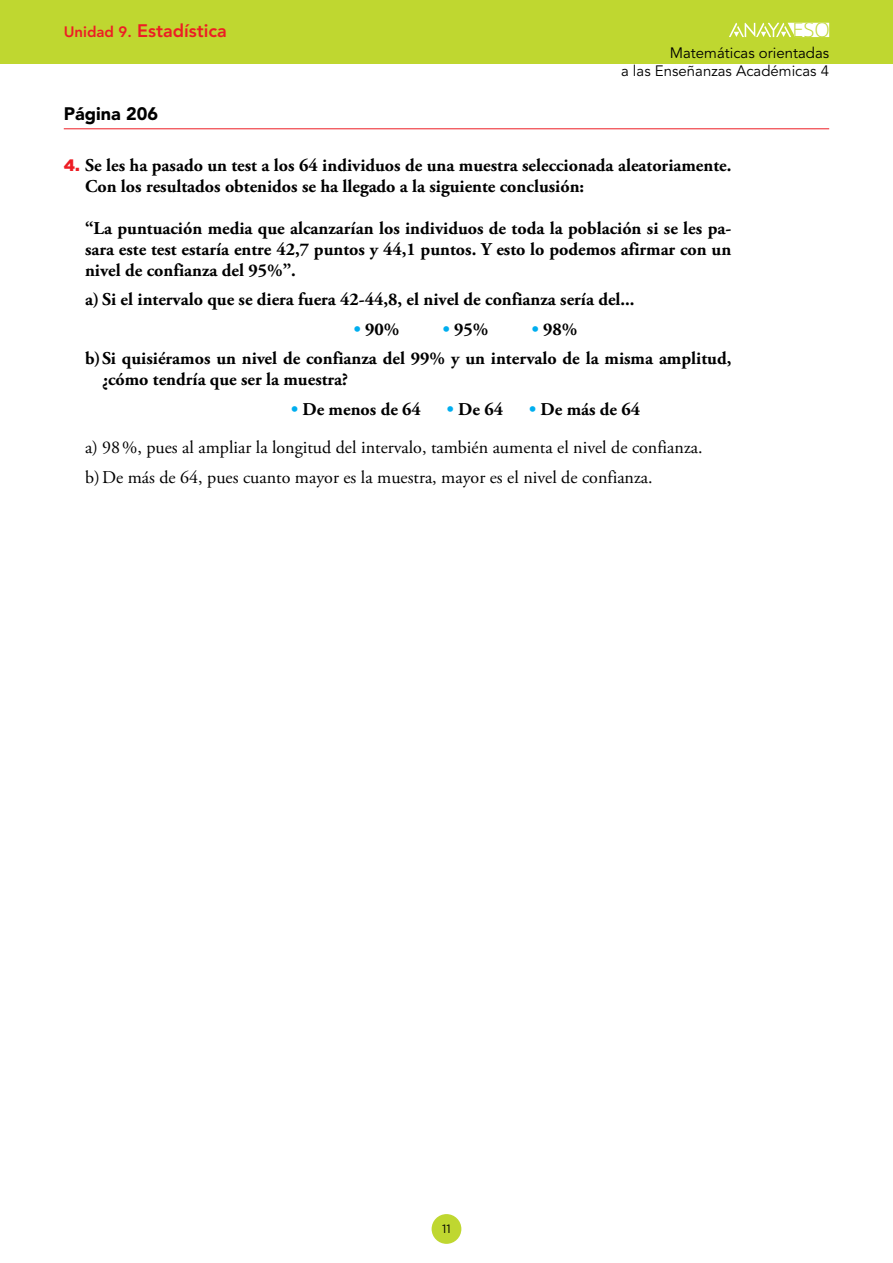
<style>
.page{position:relative;width:893px;height:1263px;background:#fff}
.page>*{position:absolute;margin:0;border:0;box-sizing:border-box;transform-origin:0 0}
.t1{font:300 20.25px "Open Sans";color:#bfd730}
.acti_TextoActiSangra{font:700 18px/21px "Adobe Garamond Pro";color:#000}
.acti_TextoActiAparta{font:700 18px/21px "Adobe Garamond Pro";color:#000}
.Soluciones_apartados{font:18px "Adobe Garamond Pro";color:#000}
.t2{font:800 18px "Avenir LT Std";color:#ed1d24}
.nuclPagina{font:900 18px "Avenir LT Std";color:#000}
.t3{font:15px/18px "Avenir LT Std";color:#000;text-align:right}
.t4{font:12px "Gotham";color:#000}
.s1{font-size:15px}
.s2{font-family:"Gotham";font-weight:900;font-size:16.5px;color:#ed1d24}
.s3{color:#00aeef}
</style>
<div class="page">
<div style="left:0;top:0;width:893px;height:64px;background:#bfd730"></div>
<svg style="left:729px;top:22px;width:100px;height:15px"></svg>
<div style="left:432px;top:1214px;width:29px;height:30px;background:#bfd730;border-radius:50%"></div>
<hr style="left:64px;top:128px;width:765px;height:1px;background:#ed1d24">
<p class="t2" style="left:64px;top:20px;width:165px"><span class="s1">Unidad 9.</span> Estadística</p>
<p class="t1" style="left:792px;top:16px;width:39px">ESO</p>
<p class="t3" style="left:621px;top:44px;width:210px">Matemáticas orientadas<br>a las Enseñanzas Académicas 4</p>
<p class="nuclPagina" style="left:64px;top:103px;width:96px">Página 206</p>
<p class="acti_TextoActiSangra" style="left:85px;top:155px;width:648px;text-indent:-21px"><span class="s2">4.</span> Se les ha pasado un test a los 64 individuos de una muestra seleccionada aleatoriamente.<br>Con los resultados obtenidos se ha llegado a la siguiente conclusión:</p>
<p class="acti_TextoActiSangra" style="left:85px;top:218px;width:648px;text-align:justify">“La puntuación media que alcanzarían los individuos de toda la población si se les pa&shy;sara este test estaría entre 42,7 puntos y 44,1 puntos. Y esto lo podemos afirmar con un nivel de confianza del 95%”.</p>
<p class="acti_TextoActiAparta" style="left:85px;top:290px;width:551px">a) Si el intervalo que se diera fuera 42-44,8, el nivel de confianza sería del...</p>
<p class="acti_TextoActiAparta" style="left:354px;top:319px;width:47px"><span class="s3">•</span> 90%</p>
<p class="acti_TextoActiAparta" style="left:443px;top:319px;width:47px"><span class="s3">•</span> 95%</p>
<p class="acti_TextoActiAparta" style="left:532px;top:319px;width:47px"><span class="s3">•</span> 98%</p>
<p class="acti_TextoActiAparta" style="left:102px;top:349px;width:631px;text-indent:-17px">b)Si quisiéramos un nivel de confianza del 99% y un intervalo de la misma amplitud, ¿cómo tendría que ser la muestra?</p>
<p class="acti_TextoActiAparta" style="left:291px;top:399px;width:131px"><span class="s3">•</span> De menos de 64</p>
<p class="acti_TextoActiAparta" style="left:447px;top:399px;width:58px"><span class="s3">•</span> De 64</p>
<p class="acti_TextoActiAparta" style="left:529px;top:399px;width:113px"><span class="s3">•</span> De más de 64</p>
<p class="Soluciones_apartados" style="left:85px;top:436px;width:619px">a) 98%, pues al ampliar la longitud del intervalo, también aumenta el nivel de confianza.</p>
<p class="Soluciones_apartados" style="left:85px;top:467px;width:569px">b) De más de 64, pues cuanto mayor es la muestra, mayor es el nivel de confianza.</p>
<p class="t4" style="left:442px;top:1221px;width:10px">11</p>
</div>
